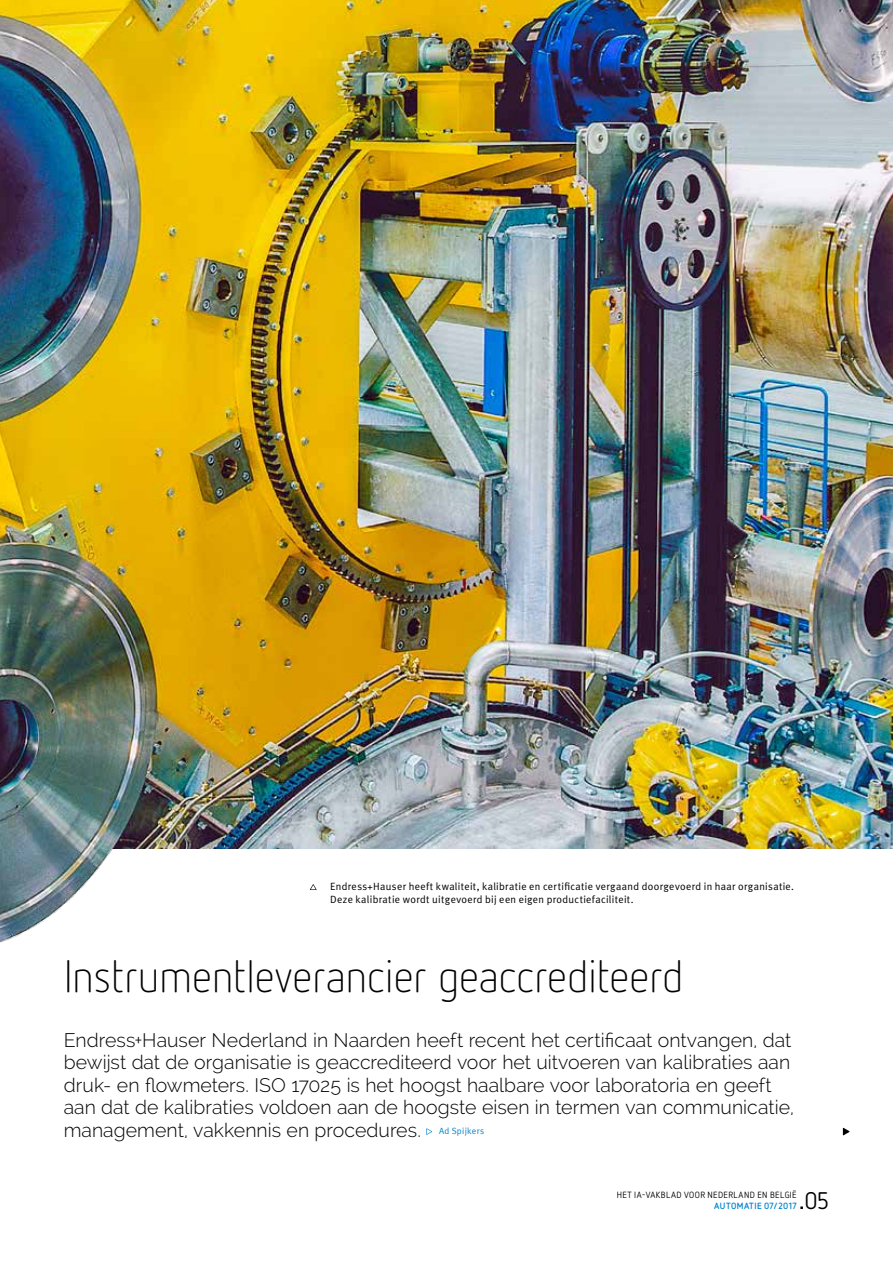
<style>
.page{position:relative;width:893px;height:1263px;background:#fff}
.page>*{position:absolute;margin:0;border:0;box-sizing:border-box;transform-origin:0 0}
.t1{font:300 45px "Netto OT";letter-spacing:-.005em;color:#000}
.t2{font:24px "Netto OT";color:#000}
.t3{font:300 19.5px/22.5px "Raleway";color:#000}
.t4{font:10.5px/13.5px "Meta Plus Normal";letter-spacing:.03em;color:#000}
.t5{font:9px "Netto OT";letter-spacing:.05em;color:#000}
.t6{font:700 9px "Netto OT";letter-spacing:.045em;color:#0085cd}
.s1{font-family:"Meta Plus Normal";font-weight:400;font-size:9px;color:#0085cd}
</style>
<div class="page">
<img style="left:0;top:849px;width:317px;height:94px">
<img style="left:0;top:0;width:893px;height:849px">
<svg style="left:426px;top:1128px;width:6px;height:7px"></svg>
<svg style="left:310px;top:884px;width:6px;height:6px"></svg>
<svg style="left:843px;top:1128px;width:6px;height:7px"></svg>
<p class="t4" style="left:330px;top:879px;width:465px">Endress+Hauser heeft kwaliteit, kalibratie en certificatie vergaand doorgevoerd in haar organisatie.<br>Deze kalibratie wordt uitgevoerd bij een eigen productiefaciliteit.</p>
<h1 class="t1" style="left:64px;top:949px;width:621px">Instrumentleverancier geaccrediteerd</h1>
<p class="t3" style="left:64px;top:1028px;width:732px">Endress+Hauser Nederland in Naarden heeft recent het certificaat ontvangen, dat bewijst dat de organisatie is geaccrediteerd voor het uitvoeren van kalibraties aan druk- en flowmeters. ISO 17025 is het hoogst haalbare voor laboratoria en geeft aan dat de kalibraties voldoen aan de hoogste eisen in termen van communicatie, management, vakkennis en procedures. <span class="s1">Ad Spijkers</span></p>
<p class="t5" style="left:617px;top:1190px;width:181px">HET IA-VAKBLAD VOOR NEDERLAND EN BELGIË</p>
<p class="t6" style="left:714px;top:1200px;width:84px">AUTOMATIE 07/2017</p>
<p class="t2" style="left:804px;top:1186px;width:26px">05</p>
</div>
